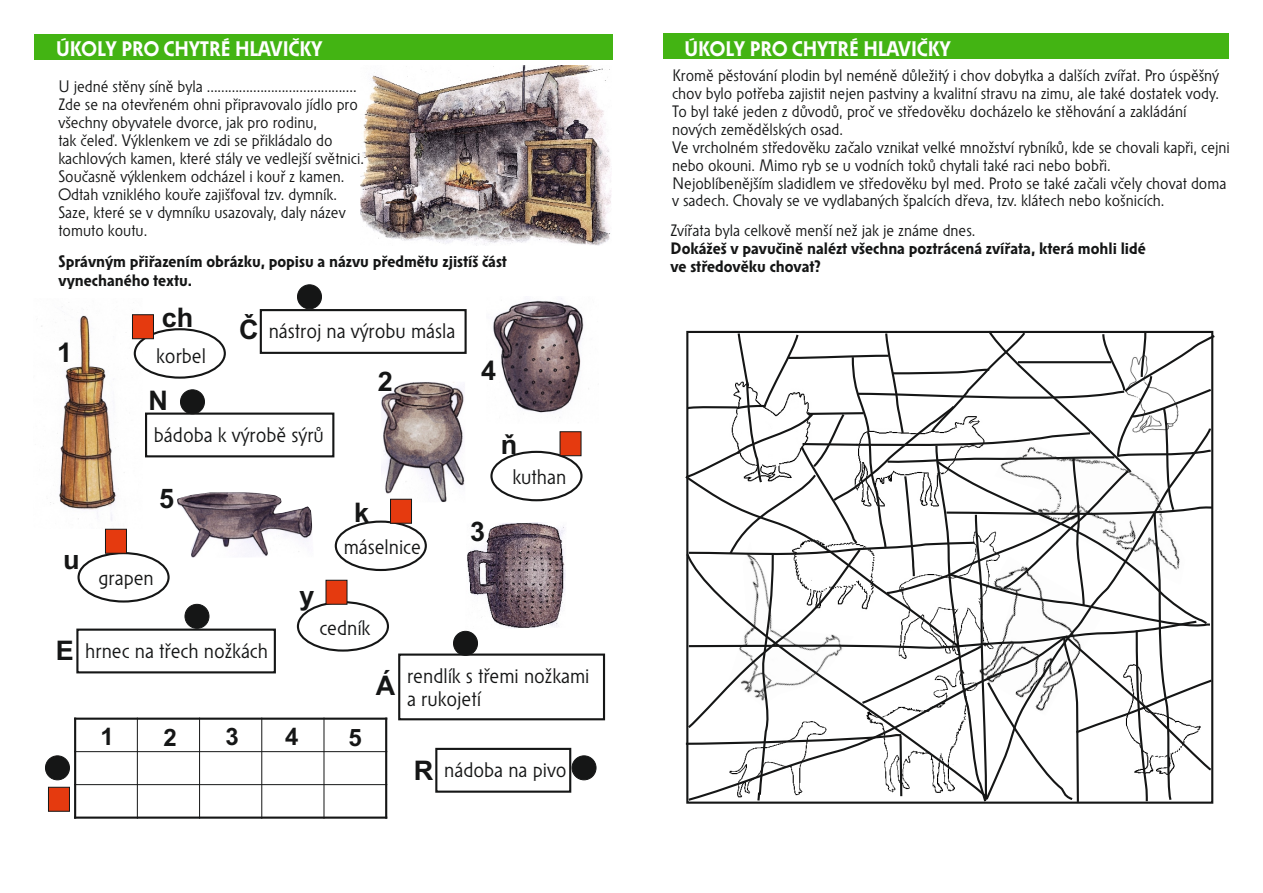
<style>
.page{position:relative;width:1263px;height:893px;background:#fff}
.page>*{position:absolute;margin:0;border:0;box-sizing:border-box;transform-origin:0 0}
.t1{font:700 27px "Arial";color:#151616}
.t2{font:700 24px "Arial";color:#151616}
.t3{font:21px/23px "Solpera";color:#151616}
.t4{font:italic 700 21px "Solpera";color:#fff;scale:.94 1}
.t5{font:700 21px "Solpera";color:#fff;scale:.95 1}
.t6{font:16.5px/18px "Solpera";color:#151616}
.t7{font:700 16.5px/18px "Solpera";color:#151616}
</style>
<div class="page">
<div style="left:663px;top:34px;width:566px;height:25px;background:#43b413"></div>
<div style="left:34px;top:34px;width:578px;height:25px;background:#43b413"></div>
<img style="left:41px;top:315px;width:102px;height:206px">
<img style="left:467px;top:522px;width:99px;height:106px">
<img style="left:493px;top:298px;width:96px;height:120px">
<img style="left:381px;top:382px;width:84px;height:120px">
<img style="left:177px;top:492px;width:136px;height:66px">
<img style="left:361px;top:66px;width:250px;height:180px">
<div style="left:435px;top:748px;width:136px;height:45px;border:2px solid #151616"></div>
<div style="left:134px;top:328px;width:92px;height:51px;border:2px solid #151616;border-radius:50%"></div>
<div style="left:297px;top:601px;width:92px;height:51px;border:2px solid #151616;border-radius:50%"></div>
<div style="left:145px;top:413px;width:189px;height:44px;border:2px solid #151616"></div>
<div style="left:335px;top:521px;width:92px;height:50px;border:2px solid #151616;border-radius:50%"></div>
<div style="left:260px;top:309px;width:207px;height:45px;border:2px solid #151616"></div>
<div style="left:490px;top:451px;width:92px;height:50px;border:2px solid #151616;border-radius:50%"></div>
<div style="left:398px;top:653px;width:207px;height:67px;border:2px solid #151616"></div>
<div style="left:77px;top:552px;width:93px;height:51px;border:2px solid #151616;border-radius:50%"></div>
<div style="left:76px;top:629px;width:200px;height:44px;border:2px solid #151616"></div>
<hr style="left:74px;top:718px;width:2px;height:101px;background:#151616">
<hr style="left:137px;top:718px;width:1px;height:101px;background:#151616">
<hr style="left:199px;top:718px;width:1px;height:101px;background:#151616">
<hr style="left:261px;top:718px;width:1px;height:101px;background:#151616">
<hr style="left:324px;top:718px;width:1px;height:101px;background:#151616">
<hr style="left:385px;top:718px;width:2px;height:101px;background:#151616">
<hr style="left:74px;top:816px;width:313px;height:3px;background:#151616">
<hr style="left:74px;top:784px;width:313px;height:1px;background:#151616">
<hr style="left:74px;top:751px;width:313px;height:1px;background:#151616">
<hr style="left:74px;top:718px;width:313px;height:2px;background:#151616">
<div style="left:45px;top:755px;width:25px;height:25px;background:#151616;border:1px solid #151616;border-radius:50%"></div>
<div style="left:297px;top:284px;width:25px;height:25px;background:#151616;border:1px solid #151616;border-radius:50%"></div>
<div style="left:185px;top:604px;width:24px;height:25px;background:#151616;border:1px solid #151616;border-radius:50%"></div>
<div style="left:572px;top:755px;width:24px;height:25px;background:#151616;border:1px solid #151616;border-radius:50%"></div>
<div style="left:453px;top:631px;width:25px;height:25px;background:#151616;border:1px solid #151616;border-radius:50%"></div>
<div style="left:180px;top:389px;width:25px;height:25px;background:#151616;border:1px solid #151616;border-radius:50%"></div>
<svg style="left:48px;top:786px;width:22px;height:26px"></svg>
<svg style="left:105px;top:528px;width:22px;height:26px"></svg>
<svg style="left:325px;top:579px;width:23px;height:26px"></svg>
<svg style="left:390px;top:498px;width:22px;height:26px"></svg>
<svg style="left:559px;top:431px;width:23px;height:26px"></svg>
<svg style="left:132px;top:314px;width:22px;height:26px"></svg>
<svg style="left:685px;top:330px;width:530px;height:474px"></svg>
<svg style="left:984px;top:426px;width:228px;height:376px"></svg>
<p class="t4" style="left:909px;top:40px;width:58px">VIČKY</p>
<p class="t4" style="left:696px;top:40px;width:266px">ÚKOLY PRO CHYTRÉ HLAVIČKY</p>
<p class="t5" style="left:56px;top:41px;width:282px">ÚKOLY PRO CHYTRÉ HLAVIČKY</p>
<p class="t4" style="left:680px;top:41px;width:228px">ÚKOLY PRO CHYTRÉ HLA</p>
<p class="t6" style="left:58px;top:78px;width:307px">U jedné stěny síně byla ..........................................<br>Zde se na otevřeném ohni připravovalo jídlo pro všechny obyvatele dvorce, jak pro rodinu,<br>tak čeleď. Výklenkem ve zdi se přikládalo do kachlových kamen, které stály ve vedlejší světnici.<br>Současně výklenkem odcházel i kouř z kamen.<br>Odtah vzniklého kouře zajišťoval tzv. dymník.<br>Saze, které se v dymníku usazovaly, daly název tomuto koutu.</p>
<p class="t7" style="left:59px;top:254px;width:450px">Správným přiřazením obrázku, popisu a názvu předmětu zjistíš část vynechaného textu.</p>
<h1 class="t1" style="left:57px;top:342px;width:17px">1</h1>
<h1 class="t1" style="left:63px;top:550px;width:18px">u</h1>
<h1 class="t1" style="left:56px;top:641px;width:20px">E</h1>
<h1 class="t1" style="left:162px;top:307px;width:33px">ch</h1>
<p class="t3" style="left:156px;top:346px;width:51px">korbel</p>
<h1 class="t1" style="left:148px;top:391px;width:21px">N</h1>
<h1 class="t1" style="left:239px;top:319px;width:21px">Č</h1>
<p class="t3" style="left:269px;top:321px;width:188px">nástroj na výrobu másla</p>
<h1 class="t1" style="left:378px;top:372px;width:17px">2</h1>
<p class="t3" style="left:154px;top:425px;width:171px">bádoba k výrobě sýrů</p>
<h1 class="t1" style="left:159px;top:488px;width:17px">5</h1>
<p class="t3" style="left:99px;top:568px;width:57px">grapen</p>
<h1 class="t1" style="left:299px;top:585px;width:17px">y</h1>
<h1 class="t1" style="left:354px;top:502px;width:17px">k</h1>
<p class="t3" style="left:344px;top:537px;width:79px">máselnice</p>
<p class="t3" style="left:85px;top:641px;width:184px">hrnec na třech nožkách</p>
<p class="t3" style="left:319px;top:618px;width:53px">cedník</p>
<h1 class="t1" style="left:481px;top:360px;width:17px">4</h1>
<h1 class="t1" style="left:501px;top:434px;width:18px">ň</h1>
<h1 class="t1" style="left:470px;top:521px;width:17px">3</h1>
<p class="t3" style="left:512px;top:467px;width:55px">kuthan</p>
<h2 class="t2" style="left:101px;top:728px;width:15px">1</h2>
<h2 class="t2" style="left:163px;top:728px;width:15px">2</h2>
<h2 class="t2" style="left:225px;top:728px;width:15px">3</h2>
<h2 class="t2" style="left:285px;top:728px;width:15px">4</h2>
<h2 class="t2" style="left:349px;top:728px;width:15px">5</h2>
<h1 class="t1" style="left:376px;top:675px;width:21px">Á</h1>
<p class="t3" style="left:407px;top:666px;width:184px">rendlík s třemi nožkami a rukojetí</p>
<h1 class="t1" style="left:414px;top:761px;width:21px">R</h1>
<p class="t3" style="left:444px;top:760px;width:124px">nádoba na pivo</p>
<p class="t6" style="left:672px;top:67px;width:559px">Kromě pěstování plodin byl neméně důležitý i chov dobytka a dalších zvířat. Pro úspěšný chov bylo potřeba zajistit nejen pastviny a kvalitní stravu na zimu, ale také dostatek vody.<br>To byl také jeden z důvodů, proč ve středověku docházelo ke stěhování a zakládání nových zemědělských osad.<br>Ve vrcholném středověku začalo vznikat velké množství rybníků, kde se chovali kapři, cejni nebo okouni. Mimo ryb se u vodních toků chytali také raci nebo bobři.<br>Nejoblíbenějším sladidlem ve středověku byl med. Proto se také začali včely chovat doma v sadech. Chovaly se ve vydlabaných špalcích dřeva, tzv. klátech nebo košnicích.</p>
<p class="t6" style="left:670px;top:223px;width:306px">Zvířata byla celkově menší než jak je známe dnes.</p>
<p class="t7" style="left:670px;top:241px;width:477px">Dokážeš v pavučině nalézt všechna poztrácená zvířata, která mohli lidé ve středověku chovat?</p>
</div>
